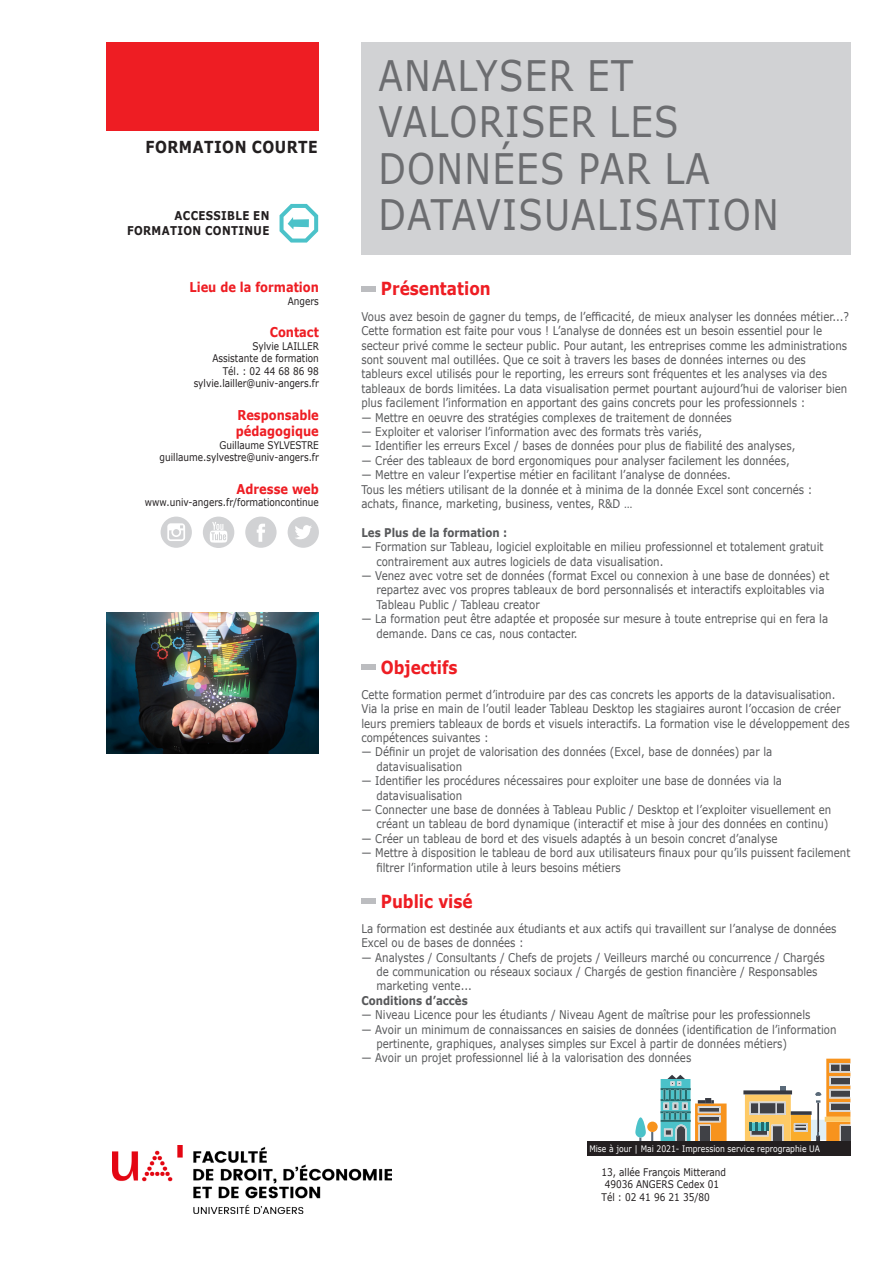
<style>
.page{position:relative;width:893px;height:1263px;background:#fff}
.page>*{position:absolute;margin:0;border:0;box-sizing:border-box;transform-origin:0 0}
.t1{font:42px/46.5px "Verdana";letter-spacing:.035em;color:#6c6d70;scale:.85 1}
.t2{font:700 18px "Verdana";color:#ee1d23;scale:.85 1}
.t3{font:700 16.5px "Verdana";letter-spacing:.035em;color:#231f20;scale:.85 1}
.t4{font:700 13.5px "Verdana";color:#ee1d23;scale:.85 1}
.t5{font:700 12.15px "Verdana";letter-spacing:.035em;color:#231f20;scale:.85 1}
.t6{font:12px/14.4px "Verdana";color:#57585a;scale:.85 1}
.t7{font:700 12px "Verdana";color:#57585a;scale:.85 1}
.t8{font:10.5px "Verdana";color:#231f20;scale:.85 1}
.t9{font:9px "Verdana";color:#fff;scale:.85 1}
</style>
<div class="page">
<div style="left:361px;top:43px;width:489px;height:212px;background:#d1d2d4"></div>
<div style="left:106px;top:43px;width:213px;height:88px;background:#ee1d23"></div>
<svg style="left:617px;top:1059px;width:233px;height:83px"></svg>
<div style="left:841px;top:1126px;width:9px;height:15px;background:#404146"></div>
<div style="left:587px;top:1142px;width:263px;height:14px;background:#231f20"></div>
<div style="left:361px;top:286px;width:15px;height:6px;background:#bcbdc0"></div>
<div style="left:361px;top:664px;width:15px;height:6px;background:#bcbdc0"></div>
<div style="left:361px;top:898px;width:15px;height:6px;background:#bcbdc0"></div>
<svg style="left:161px;top:517px;width:31px;height:31px"></svg>
<svg style="left:203px;top:517px;width:31px;height:31px"></svg>
<svg style="left:245px;top:517px;width:32px;height:31px"></svg>
<svg style="left:288px;top:517px;width:31px;height:31px"></svg>
<img style="left:106px;top:612px;width:213px;height:141px">
<svg style="left:280px;top:204px;width:38px;height:39px"></svg>
<img style="left:112px;top:1146px;width:280px;height:67px">
<p class="t3" style="left:145px;top:135px;width:204px">FORMATION COURTE</p>
<p class="t5" style="left:175px;top:207px;width:113px">ACCESSIBLE EN</p>
<p class="t5" style="left:127px;top:222px;width:169px">FORMATION CONTINUE</p>
<p class="t4" style="left:189px;top:278px;width:154px">Lieu de la formation</p>
<p class="t8" style="left:288px;top:294px;width:38px">Angers</p>
<p class="t4" style="left:270px;top:323px;width:59px">Contact</p>
<p class="t8" style="left:252px;top:339px;width:80px">Sylvie LAILLER</p>
<p class="t8" style="left:212px;top:351px;width:127px">Assistante de formation</p>
<p class="t8" style="left:223px;top:364px;width:115px">Tél. : 02 44 68 86 98</p>
<p class="t8" style="left:194px;top:376px;width:149px">sylvie.lailler@univ-angers.fr</p>
<p class="t4" style="left:237px;top:405px;width:97px">Responsable</p>
<p class="t4" style="left:236px;top:422px;width:99px">pédagogique</p>
<p class="t8" style="left:220px;top:438px;width:118px">Guillaume SYLVESTRE</p>
<p class="t8" style="left:160px;top:450px;width:189px">guillaume.sylvestre@univ-angers.fr</p>
<p class="t4" style="left:237px;top:479px;width:98px">Adresse web</p>
<p class="t8" style="left:145px;top:495px;width:206px">www.univ-angers.fr/formationcontinue</p>
<p class="t1" style="left:378px;top:52px;width:392px">ANALYSER ET<br>VALORISER LES<br>DONNÉES PAR LA</p>
<p class="t1" style="left:378px;top:191px;width:473px">DATAVISUALISATION</p>
<p class="t2" style="left:381px;top:276px;width:131px">Présentation</p>
<p class="t6" style="left:361px;top:309px;width:575px">Vous avez besoin de gagner du temps, de l’efficacité, de mieux analyser les données métier...?<br>Cette formation est faite pour vous ! L’analyse de données est un besoin essentiel pour le secteur privé comme le secteur public. Pour autant, les entreprises comme les administrations sont souvent mal outillées. Que ce soit à travers les bases de données internes ou des tableurs excel utilisés pour le reporting, les erreurs sont fréquentes et les analyses via des tableaux de bords limitées. La data visualisation permet pourtant aujourd’hui de valoriser bien plus facilement l’information en apportant des gains concrets pour les professionnels :</p>
<p class="t6" style="left:361px;top:410px;width:437px">— Mettre en oeuvre des stratégies complexes de traitement de données</p>
<p class="t6" style="left:361px;top:424px;width:402px">— Exploiter et valoriser l’information avec des formats très variés,</p>
<p class="t6" style="left:361px;top:439px;width:512px">— Identifier les erreurs Excel / bases de données pour plus de fiabilité des analyses,</p>
<p class="t6" style="left:361px;top:453px;width:505px">— Créer des tableaux de bord ergonomiques pour analyser facilement les données,</p>
<p class="t6" style="left:361px;top:467px;width:436px">— Mettre en valeur l’expertise métier en facilitant l’analyse de données.</p>
<p class="t6" style="left:361px;top:482px;width:532px">Tous les métiers utilisant de la donnée et à minima de la donnée Excel sont concernés : achats, finance, marketing, business, ventes, R&amp;D …</p>
<p class="t7" style="left:361px;top:524px;width:173px">Les Plus de la formation :</p>
<p class="t6" style="left:376px;top:539px;width:527px;text-indent:-15px">— Formation sur Tableau, logiciel exploitable en milieu professionnel et totalement gratuit contrairement aux autres logiciels de data visualisation.</p>
<p class="t6" style="left:376px;top:568px;width:534px;text-indent:-15px">— Venez avec votre set de données (format Excel ou connexion à une base de données) et repartez avec vos propres tableaux de bord personnalisés et interactifs exploitables via<br>Tableau Public / Tableau creator</p>
<p class="t6" style="left:376px;top:611px;width:533px;text-indent:-15px">— La formation peut être adaptée et proposée sur mesure à toute entreprise qui en fera la demande. Dans ce cas, nous contacter.</p>
<p class="t2" style="left:381px;top:654px;width:92px">Objectifs</p>
<p class="t6" style="left:361px;top:687px;width:576px">Cette formation permet d’introduire par des cas concrets les apports de la datavisualisation.<br>Via la prise en main de l’outil leader Tableau Desktop les stagiaires auront l’occasion de créer leurs premiers tableaux de bords et visuels interactifs. La formation vise le développement des compétences suivantes :</p>
<p class="t6" style="left:376px;top:745px;width:467px;text-indent:-15px">— Définir un projet de valorisation des données (Excel, base de données) par la datavisualisation</p>
<p class="t6" style="left:376px;top:773px;width:479px;text-indent:-15px">— Identifier les procédures nécessaires pour exploiter une base de données via la datavisualisation</p>
<p class="t6" style="left:361px;top:802px;width:554px;text-align:right">— Connecter une base de données à Tableau Public / Desktop et l’exploiter visuellement en créant un tableau de bord dynamique (interactif et mise à jour des données en continu)</p>
<p class="t6" style="left:361px;top:831px;width:491px">— Créer un tableau de bord et des visuels adaptés à un besoin concret d’analyse</p>
<p class="t6" style="left:376px;top:845px;width:559px;text-indent:-15px">— Mettre à disposition le tableau de bord aux utilisateurs finaux pour qu’ils puissent facilement filtrer l’information utile à leurs besoins métiers</p>
<p class="t2" style="left:381px;top:888px;width:110px">Public visé</p>
<p class="t6" style="left:361px;top:921px;width:560px">La formation est destinée aux étudiants et aux actifs qui travaillent sur l’analyse de données<br>Excel ou de bases de données :</p>
<p class="t6" style="left:376px;top:950px;width:529px;text-indent:-15px">— Analystes / Consultants / Chefs de projets / Veilleurs marché ou concurrence / Chargés de communication ou réseaux sociaux / Chargés de gestion financière / Responsables marketing vente...</p>
<p class="t7" style="left:361px;top:992px;width:127px">Conditions d’accès</p>
<p class="t6" style="left:361px;top:1007px;width:530px">— Niveau Licence pour les étudiants / Niveau Agent de maîtrise pour les professionnels</p>
<p class="t6" style="left:376px;top:1022px;width:543px;text-indent:-15px">— Avoir un minimum de connaissances en saisies de données (identification de l’information pertinente, graphiques, analyses simples sur Excel à partir de données métiers)</p>
<p class="t6" style="left:361px;top:1051px;width:390px">— Avoir un projet professionnel lié à la valorisation des données</p>
<p class="t9" style="left:589px;top:1143px;width:273px">Mise à jour | Mai 2021- Impression service reprographie UA</p>
<p class="t8" style="left:601px;top:1165px;width:148px">13, allée François Mitterand</p>
<p class="t8" style="left:605px;top:1177px;width:136px">49036 ANGERS Cedex 01</p>
<p class="t8" style="left:601px;top:1190px;width:129px">Tél : 02 41 96 21 35/80</p>
</div>
